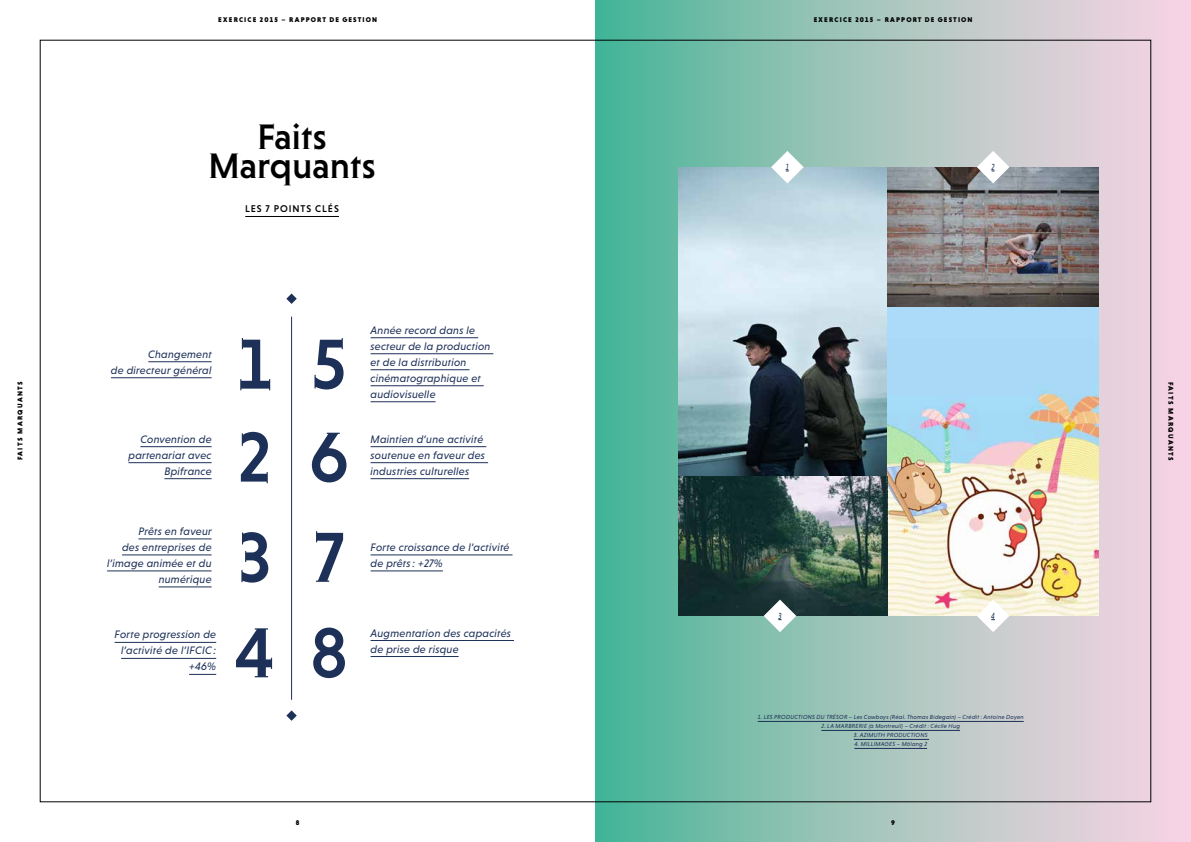
<style>
.page{position:relative;width:1191px;height:842px;background:#fff}
.page>*{position:absolute;margin:0;border:0;box-sizing:border-box;transform-origin:0 0}
.t1{font:500 72px/93px "Niveau Serif";color:#1d3058}
.t2{font:500 36px/29px "Niveau Serif";letter-spacing:.01em;color:#000;text-align:center}
.t3{font:italic 11px/16px "Niveau Serif";letter-spacing:.02em;color:#1d3058;text-align:right}
.t4{font:500 10px "Niveau Grotesk";letter-spacing:.095em;color:#000}
.t5{font:italic 9px "Niveau Serif";color:#1d3058;scale:.77 1}
.t6{font:900 7px "Niveau Serif";letter-spacing:.175em;color:#000}
.t7{font:italic 6px "Niveau Grotesk";letter-spacing:.03em;color:#1d3058}
</style>
<div class="page">
<hr style="left:140px;top:446px;width:72px;height:1px;background:#1d3058">
<hr style="left:128px;top:462px;width:84px;height:1px;background:#1d3058">
<hr style="left:164px;top:478px;width:48px;height:1px;background:#1d3058">
<hr style="left:138px;top:539px;width:74px;height:1px;background:#1d3058">
<hr style="left:122px;top:555px;width:90px;height:1px;background:#1d3058">
<hr style="left:107px;top:571px;width:105px;height:1px;background:#1d3058">
<hr style="left:159px;top:587px;width:53px;height:1px;background:#1d3058">
<hr style="left:370px;top:337px;width:108px;height:1px;background:#1d3058">
<hr style="left:370px;top:353px;width:123px;height:1px;background:#1d3058">
<hr style="left:370px;top:369px;width:99px;height:1px;background:#1d3058">
<hr style="left:370px;top:385px;width:114px;height:1px;background:#1d3058">
<hr style="left:370px;top:401px;width:65px;height:1px;background:#1d3058">
<hr style="left:115px;top:642px;width:101px;height:1px;background:#1d3058">
<hr style="left:121px;top:658px;width:95px;height:1px;background:#1d3058">
<svg style="left:189px;top:674px;width:27px;height:1px"></svg>
<hr style="left:370px;top:446px;width:116px;height:1px;background:#1d3058">
<hr style="left:370px;top:462px;width:118px;height:1px;background:#1d3058">
<hr style="left:370px;top:478px;width:99px;height:1px;background:#1d3058">
<hr style="left:370px;top:555px;width:142px;height:1px;background:#1d3058">
<hr style="left:370px;top:571px;width:73px;height:1px;background:#1d3058">
<hr style="left:370px;top:640px;width:144px;height:1px;background:#1d3058">
<hr style="left:370px;top:656px;width:88px;height:1px;background:#1d3058">
<hr style="left:148px;top:361px;width:64px;height:1px;background:#1d3058">
<hr style="left:111px;top:377px;width:101px;height:1px;background:#1d3058">
<hr style="left:291px;top:317px;width:1px;height:383px;background:#1d3058">
<svg style="left:286px;top:293px;width:11px;height:11px"></svg>
<svg style="left:286px;top:710px;width:11px;height:11px"></svg>
<hr style="left:245px;top:216px;width:94px;height:1px;background:#000">
<div style="left:595px;top:0;width:596px;height:842px;background:linear-gradient(to right,#4cb597,#ffd5e5)"></div>
<img style="left:679px;top:167px;width:208px;height:309px">
<img style="left:887px;top:307px;width:211px;height:309px">
<img style="left:679px;top:476px;width:208px;height:140px">
<hr style="left:757px;top:721px;width:266px;height:1px;background:#1d3058">
<hr style="left:821px;top:730px;width:139px;height:1px;background:#1d3058">
<hr style="left:853px;top:739px;width:76px;height:1px;background:#1d3058">
<hr style="left:854px;top:748px;width:73px;height:1px;background:#1d3058">
<svg style="left:977px;top:600px;width:32px;height:32px"></svg>
<svg style="left:763px;top:600px;width:33px;height:32px"></svg>
<svg style="left:771px;top:151px;width:32px;height:32px"></svg>
<img style="left:887px;top:167px;width:211px;height:140px">
<svg style="left:977px;top:151px;width:32px;height:32px"></svg>
<p class="t6" style="left:218px;top:16px;width:160px">EXERCICE 2015 – RAPPORT DE GESTION</p>
<p class="t6" style="left:813px;top:16px;width:160px">EXERCICE 2015 – RAPPORT DE GESTION</p>
<h2 class="t2" style="left:208px;top:122px;width:169px">Faits<br>Marquants</h2>
<p class="t4" style="left:245px;top:203px;width:95px">LES 7 POINTS CLÉS</p>
<p class="t5" style="left:786px;top:162px;width:5px">1</p>
<p class="t5" style="left:991px;top:162px;width:6px">2</p>
<p class="t3" style="left:370px;top:322px;width:121px;text-align:left">Année record dans le secteur de la production et de la distribution cinématographique et audiovisuelle</p>
<h1 class="t1" style="left:238px;top:318px;width:35px">1<br>2</h1>
<h1 class="t1" style="left:309px;top:318px;width:41px">5<br>6</h1>
<p class="t3" style="left:111px;top:346px;width:102px">Changement<br>de directeur général</p>
<p class="t6" style="left:16px;top:460px;width:80px;rotate:-90deg">FAITS MARQUANTS</p>
<p class="t6" style="left:1175px;top:382px;width:80px;rotate:90deg">FAITS MARQUANTS</p>
<p class="t3" style="left:128px;top:431px;width:85px">Convention de partenariat avec<br>Bpifrance</p>
<p class="t3" style="left:370px;top:431px;width:116px;text-align:left">Maintien d’une activité soutenue en faveur des industries culturelles</p>
<p class="t3" style="left:107px;top:523px;width:106px">Prêts en faveur<br>des entreprises de l’image animée et du numérique</p>
<p class="t3" style="left:115px;top:627px;width:103px">Forte progression de l’activité de l’IFCIC : +46%</p>
<h1 class="t1" style="left:234px;top:509px;width:115px;line-height:95.5px">3 7<br>4 8</h1>
<p class="t3" style="left:370px;top:539px;width:140px;text-align:left">Forte croissance de l’activité de prêts: +27%</p>
<p class="t3" style="left:370px;top:625px;width:142px;text-align:left">Augmentation des capacités de prise de risque</p>
<p class="t5" style="left:778px;top:611px;width:6px">3</p>
<p class="t5" style="left:991px;top:611px;width:6px">4</p>
<p class="t7" style="left:757px;top:714px;width:267px">1. LES PRODUCTIONS DU TRÉSOR – Les Cowboys (Réal. Thomas Bidegain) – Crédit : Antoine Doyen</p>
<p class="t7" style="left:821px;top:723px;width:140px">2. LA MARBRERIE (à Montreuil) – Crédit : Cécile Hug</p>
<p class="t7" style="left:853px;top:732px;width:75px">3. AZIMUTH PRODUCTIONS</p>
<p class="t7" style="left:854px;top:741px;width:74px">4. MILLIMAGES – Mölang 2</p>
<p class="t6" style="left:296px;top:818px;width:5px">8</p>
<p class="t6" style="left:891px;top:818px;width:5px">9</p>
</div>
